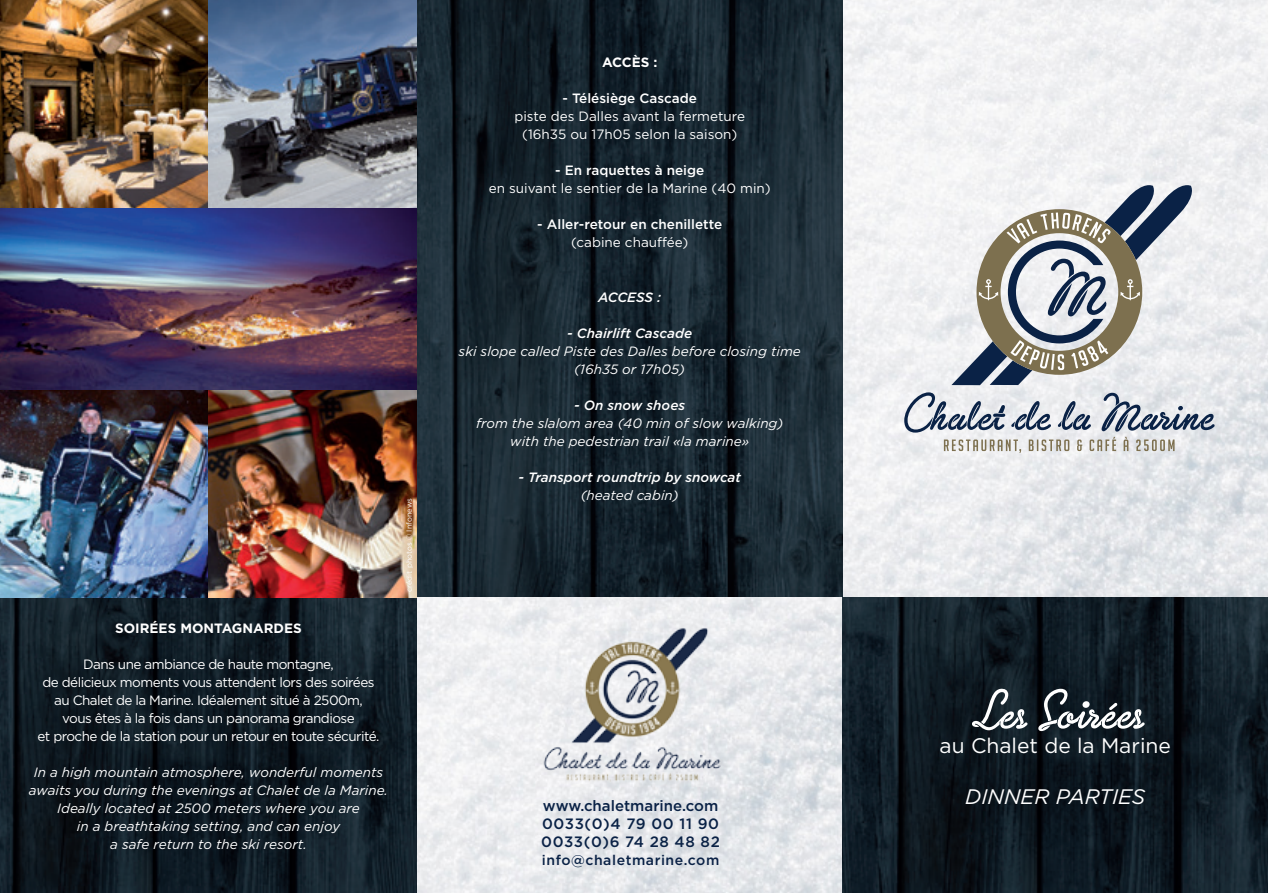
<style>
.page{position:relative;width:1268px;height:893px;background:#fff}
.page>*{position:absolute;margin:0;border:0;box-sizing:border-box;transform-origin:0 0}
.t1{font:51px "Sneaker Script";color:#fff}
.t2{font:21px "Gotham";color:#fff}
.t3{font:italic 21px "Gotham";color:#fff}
.t4{font:500 15px/18px "Gotham";color:#0a2246;text-align:justify}
.t5{font:500 14.1px "Gotham";letter-spacing:.04em;color:#0a2246}
.t6{font:italic 13.5px/18px "Gotham";color:#fff;text-align:center}
.t7{font:13.5px/18px "Gotham";letter-spacing:-.04em;color:#fff;text-align:center}
.t8{font:13.5px/18px "Gotham";color:#fff;text-align:center}
.t9{font:italic 500 13.5px "Gotham";color:#fff}
.t10{font:500 13.5px "Gotham";color:#fff}
.t11{font:700 13.5px "Gotham";color:#fff}
.t12{font:7.5px "Gotham";color:#fff}
</style>
<div class="page">
<img style="left:842px;top:0;width:425px;height:597px">
<img style="left:417px;top:0;width:425px;height:597px">
<img style="left:417px;top:597px;width:425px;height:296px">
<img style="left:842px;top:597px;width:425px;height:296px">
<img style="left:0;top:0;width:417px;height:893px">
<img style="left:519px;top:599px;width:241px;height:209px">
<svg style="left:951px;top:181px;width:245px;height:204px;fill:#efeff1"></svg>
<svg style="left:904px;top:392px;width:310px;height:61px"></svg>
<svg style="left:976px;top:209px;width:165px;height:166px"></svg>
<p class="t11" style="left:115px;top:619px;width:188px">SOIRÉES MONTAGNARDES</p>
<p class="t7" style="left:37px;top:654px;width:343px">Dans une ambiance de haute montagne,<br>de délicieux moments vous attendent lors des soirées au Chalet de la Marine. Idéalement situé à 2500m,<br>vous êtes à la fois dans un panorama grandiose<br>et proche de la station pour un retour en toute sécurité.</p>
<p class="t6" style="left:29px;top:762px;width:360px">In a high mountain atmosphere, wonderful moments awaits you during the evenings at Chalet de la Marine.<br>Ideally located at 2500 meters where you are<br>in a breathtaking setting, and can enjoy<br>a safe return to the ski resort.</p>
<p class="t12" style="left:404px;top:592px;width:95px;rotate:-90deg">crédit photos © Infonews</p>
<p class="t11" style="left:602px;top:53px;width:57px">ACCÈS :</p>
<p class="t10" style="left:562px;top:90px;width:136px">- Télésiège Cascade</p>
<p class="t8" style="left:514px;top:107px;width:232px">piste des Dalles avant la fermeture (16h35 ou 17h05 selon la saison)</p>
<p class="t10" style="left:555px;top:162px;width:151px">- En raquettes à neige</p>
<p class="t8" style="left:488px;top:179px;width:283px">en suivant le sentier de la Marine (40 min)</p>
<p class="t10" style="left:537px;top:216px;width:186px">- Aller-retour en chenillette</p>
<p class="t8" style="left:571px;top:233px;width:119px">(cabine chauffée)</p>
<p class="t9" style="left:598px;top:289px;width:65px">ACCESS :</p>
<p class="t9" style="left:567px;top:325px;width:126px">- Chairlift Cascade</p>
<p class="t6" style="left:458px;top:342px;width:343px">ski slope called Piste des Dalles before closing time (16h35 or 17h05)</p>
<p class="t9" style="left:574px;top:397px;width:112px">- On snow shoes</p>
<p class="t6" style="left:476px;top:414px;width:309px">from the slalom area (40 min of slow walking) with the pedestrian trail «la marine»</p>
<p class="t9" style="left:518px;top:469px;width:224px">- Transport roundtrip by snowcat</p>
<p class="t6" style="left:580px;top:486px;width:99px">(heated cabin)</p>
<p class="t4" style="left:541px;top:796px;width:180px">www.chaletmarine.com 0033(0)4 79 00 11 90<br>0033(0)6 74 28 48 82</p>
<p class="t5" style="left:541px;top:851px;width:179px">info@chaletmarine.com</p>
<h1 class="t1" style="left:968px;top:676px;width:175px">Les Soirées</h1>
<h2 class="t2" style="left:939px;top:732px;width:233px">au Chalet de la Marine</h2>
<h2 class="t3" style="left:965px;top:783px;width:181px">DINNER PARTIES</h2>
</div>
